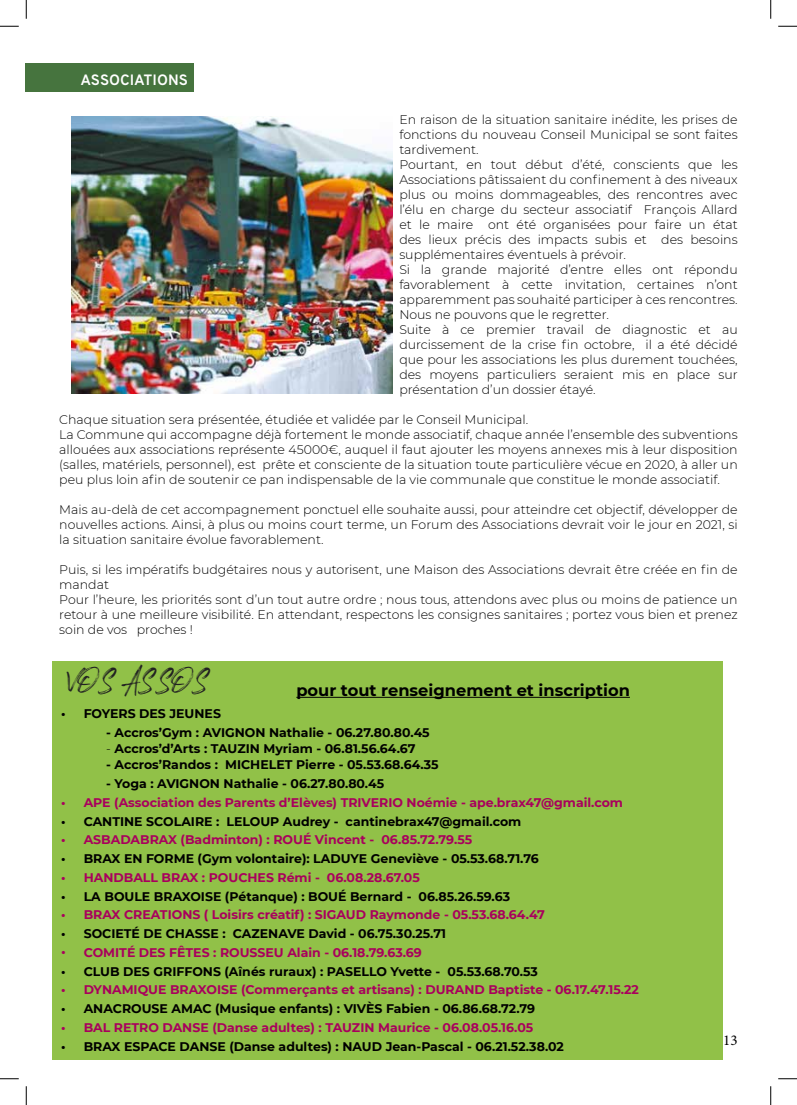
<style>
.page{position:relative;width:797px;height:1105px;background:#fff}
.page>*{position:absolute;margin:0;border:0;box-sizing:border-box;transform-origin:0 0}
.t1{font:33.75px "Rockness";color:#222}
.t2{font:700 16.25px "Montserrat";color:#000}
.t3{font:700 15px "Overpass";color:#fff}
.t4{font:15px "Minion Pro";color:#000}
.t5{font:300 12.5px/15px "Montserrat";color:#000}
.t6{font:700 12.5px "Montserrat";color:#000}
.t7{font:700 12.5px "Montserrat";color:#a9005d}
.s1{font-weight:300}
</style>
<div class="page">
<div style="left:25px;top:63px;width:169px;height:28px;background:#46743e"></div>
<img style="left:71px;top:117px;width:321px;height:276px">
<div style="left:52px;top:661px;width:671px;height:398px;background:#91c148"></div>
<hr style="left:296px;top:697px;width:334px;height:1px;background:#000">
<svg style="left:0;top:25px;width:19px;height:2px"></svg>
<svg style="left:778px;top:25px;width:19px;height:2px"></svg>
<svg style="left:0;top:1078px;width:19px;height:1px"></svg>
<svg style="left:778px;top:1078px;width:19px;height:1px"></svg>
<svg style="left:25px;top:0;width:2px;height:19px"></svg>
<svg style="left:25px;top:1086px;width:2px;height:19px"></svg>
<svg style="left:770px;top:0;width:1px;height:19px"></svg>
<svg style="left:770px;top:1086px;width:1px;height:19px"></svg>
<p class="t3" style="left:81px;top:70px;width:109px">ASSOCIATIONS</p>
<p class="t5" style="left:399px;top:111px;width:340px">En raison de la situation sanitaire inédite, les prises de fonctions du nouveau Conseil Municipal se sont faites tardivement.<br>Pourtant, en tout début d’été, conscients que les Associations pâtissaient du confinement à des niveaux plus ou moins dommageables, des rencontres avec l’élu en charge du secteur associatif François Allard et le maire ont été organisées pour faire un état des lieux précis des impacts subis et des besoins supplémentaires éventuels à prévoir.<br>Si la grande majorité d’entre elles ont répondu favorablement à cette invitation, certaines n’ont apparemment pas souhaité participer à ces rencontres.<br>Nous ne pouvons que le regretter.<br>Suite à ce premier travail de diagnostic et au durcissement de la crise fin octobre, il a été décidé que pour les associations les plus durement touchées, des moyens particuliers seraient mis en place sur présentation d’un dossier étayé.</p>
<p class="t5" style="left:59px;top:411px;width:680px">Chaque situation sera présentée, étudiée et validée par le Conseil Municipal.<br>La Commune qui accompagne déjà fortement le monde associatif, chaque année l’ensemble des subventions allouées aux associations représente 45000€, auquel il faut ajouter les moyens annexes mis à leur disposition (salles, matériels, personnel), est prête et consciente de la situation toute particulière vécue en 2020, à aller un peu plus loin afin de soutenir ce pan indispensable de la vie communale que constitue le monde associatif.</p>
<p class="t5" style="left:59px;top:501px;width:680px;text-align:justify">Mais au-delà de cet accompagnement ponctuel elle souhaite aussi, pour atteindre cet objectif, développer de nouvelles actions. Ainsi, à plus ou moins court terme, un Forum des Associations devrait voir le jour en 2021, si la situation sanitaire évolue favorablement.</p>
<p class="t5" style="left:59px;top:561px;width:680px">Puis, si les impératifs budgétaires nous y autorisent, une Maison des Associations devrait être créée en fin de mandat<br>Pour l’heure, les priorités sont d’un tout autre ordre ; nous tous, attendons avec plus ou moins de patience un retour à une meilleure visibilité. En attendant, respectons les consignes sanitaires ; portez vous bien et prenez soin de vos proches !</p>
<h1 class="t1" style="left:66px;top:659px;width:144px">VOS ASSOS</h1>
<p class="t6" style="left:61px;top:705px;width:161px">• FOYERS DES JEUNES</p>
<p class="t6" style="left:106px;top:723px;width:325px">- Accros’Gym : AVIGNON Nathalie - 06.27.80.80.45</p>
<p class="t6" style="left:106px;top:740px;width:311px"><span class="s1">-</span> Accros’d’Arts : TAUZIN Myriam - 06.81.56.64.67</p>
<p class="t6" style="left:106px;top:756px;width:334px">- Accros’Randos : MICHELET Pierre - 05.53.68.64.35</p>
<p class="t6" style="left:106px;top:775px;width:279px">- Yoga : AVIGNON Nathalie - 06.27.80.80.45</p>
<p class="t7" style="left:61px;top:793px;width:563px">• APE (Association des Parents d’Elèves) TRIVERIO Noémie - ape.brax47@gmail.com</p>
<p class="t6" style="left:61px;top:812px;width:461px">• CANTINE SCOLAIRE : LELOUP Audrey - cantinebrax47@gmail.com</p>
<p class="t7" style="left:61px;top:831px;width:412px">• ASBADABRAX (Badminton) : ROUÉ Vincent - 06.85.72.79.55</p>
<p class="t6" style="left:61px;top:850px;width:479px">• BRAX EN FORME (Gym volontaire): LADUYE Geneviève - 05.53.68.71.76</p>
<p class="t7" style="left:61px;top:868px;width:360px">• HANDBALL BRAX : POUCHES Rémi - 06.08.28.67.05</p>
<p class="t6" style="left:61px;top:887px;width:450px">• LA BOULE BRAXOISE (Pétanque) : BOUÉ Bernard - 06.85.26.59.63</p>
<p class="t7" style="left:61px;top:906px;width:485px">• BRAX CREATIONS ( Loisirs créatif) : SIGAUD Raymonde - 05.53.68.64.47</p>
<p class="t6" style="left:61px;top:925px;width:386px">• SOCIETÉ DE CHASSE : CAZENAVE David - 06.75.30.25.71</p>
<p class="t7" style="left:61px;top:943px;width:362px">• COMITÉ DES FÊTES : ROUSSEU Alain - 06.18.79.63.69</p>
<p class="t6" style="left:61px;top:962px;width:478px">• CLUB DES GRIFFONS (Aînés ruraux) : PASELLO Yvette - 05.53.68.70.53</p>
<p class="t7" style="left:61px;top:981px;width:579px">• DYNAMIQUE BRAXOISE (Commerçants et artisans) : DURAND Baptiste - 06.17.47.15.22</p>
<p class="t6" style="left:61px;top:1000px;width:475px">• ANACROUSE AMAC (Musique enfants) : VIVÈS Fabien - 06.86.68.72.79</p>
<p class="t7" style="left:61px;top:1018px;width:473px">• BAL RETRO DANSE (Danse adultes) : TAUZIN Maurice - 06.08.05.16.05</p>
<p class="t6" style="left:61px;top:1037px;width:504px">• BRAX ESPACE DANSE (Danse adultes) : NAUD Jean-Pascal - 06.21.52.38.02</p>
<h2 class="t2" style="left:296px;top:679px;width:335px">pour tout renseignement et inscription</h2>
<p class="t4" style="left:723px;top:1030px;width:16px">13</p>
</div>
